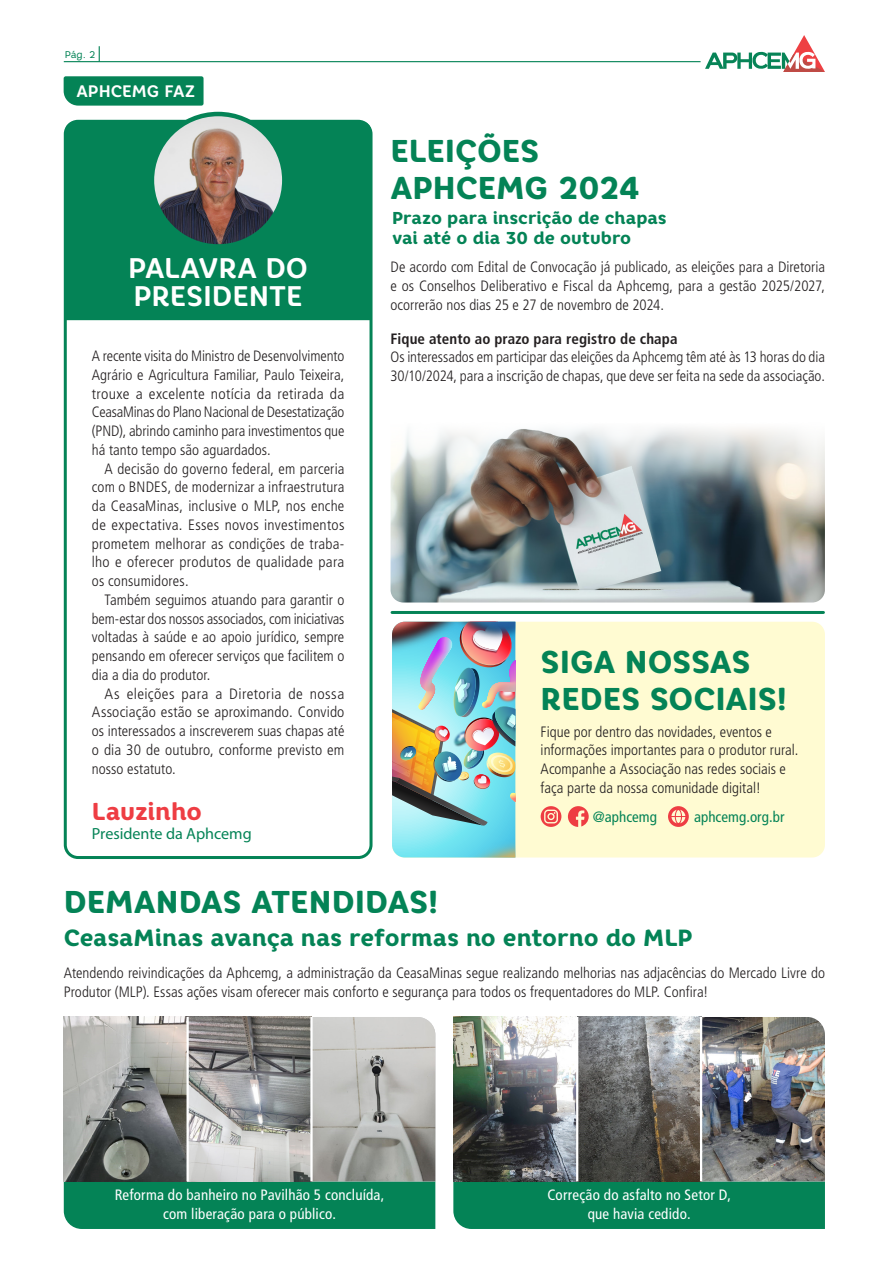
<style>
.page{position:relative;width:893px;height:1263px;background:#fff}
.page>*{position:absolute;margin:0;border:0;box-sizing:border-box;transform-origin:0 0}
.titulos{font:800 31.5px/37px "Core Rhino 75";letter-spacing:-.005em;color:#048356}
.titulos_menores_-_retrospectiva{font:700 28.35px/28.5px "Core Rhino 65";letter-spacing:-.01em;color:#fff}
.titulos-2{font:800 24.15px "Core Rhino 75";color:#ee3d43}
.titulos-3{font:800 23.4px "Core Rhino 75";color:#048356}
.titulos-4{font:800 17.25px/20.2px "Core Rhino 75";color:#048356}
.versais{font:700 16.65px "Core Rhino 65";color:#fff}
.textos{font:16.2px "Myriad Pro";letter-spacing:-.005em;color:#048356}
.Texto{font:300 condensed 15px/18.8px "Frutiger LT Std";color:#231f20;text-align:justify}
.Texto-2{font:300 condensed 15px/18.8px "Frutiger LT Std";color:#231f20;text-align:justify;scale:1.05 1}
.Texto-3{font:condensed 15px/18.8px "Frutiger LT Std";letter-spacing:.015em;color:#fff;text-align:center}
.Texto-4{font:700 condensed 15px "Frutiger LT Std";letter-spacing:.01em;color:#231f20}
.Texto-5{font:condensed 15px "Frutiger LT Std";letter-spacing:.005em;color:#048356}
.dados_edicao{font:9.75px "Core Rhino 45";color:#048356}
</style>
<div class="page">
<img style="left:391px;top:428px;width:434px;height:174px">
<div style="left:392px;top:622px;width:433px;height:235px;background:#fffbd2;border-radius:13px"></div>
<svg style="left:64px;top:76px;width:140px;height:30px;background:#0d875c"></svg>
<div style="left:64px;top:120px;width:309px;height:739px;border:3px solid #048356;border-radius:13px"></div>
<div style="left:65px;top:121px;width:306px;height:199px;background:#048356"></div>
<img style="left:152px;top:114px;width:132px;height:132px;border-radius:66px">
<div style="left:150px;top:112px;width:137px;height:137px;border:4px solid #048356;border-radius:50%"></div>
<svg style="left:64px;top:1017px;width:371px;height:212px;background:#7d9a8e"></svg>
<img style="left:453px;top:1017px;width:372px;height:212px">
<hr style="left:392px;top:611px;width:431px;height:3px;background:#048356">
<svg style="left:541px;top:806px;width:20px;height:21px"></svg>
<svg style="left:568px;top:806px;width:21px;height:21px"></svg>
<svg style="left:668px;top:806px;width:21px;height:21px"></svg>
<img style="left:392px;top:622px;width:124px;height:235px">
<img style="left:392px;top:777px;width:97px;height:80px">
<img style="left:489px;top:750px;width:26px;height:107px">
<img style="left:392px;top:622px;width:123px;height:128px">
<hr style="left:187px;top:1017px;width:2px;height:164px;background:#fff">
<hr style="left:576px;top:1017px;width:2px;height:164px;background:#fff">
<hr style="left:310px;top:1017px;width:3px;height:164px;background:#fff">
<hr style="left:700px;top:1017px;width:2px;height:164px;background:#fff">
<hr style="left:64px;top:61px;width:637px;height:1px;background:#048356">
<svg style="left:99px;top:46px;width:1px;height:15px"></svg>
<svg style="left:705px;top:35px;width:120px;height:37px"></svg>
<p class="dados_edicao" style="left:65px;top:48px;width:32px">Pág. 2</p>
<p class="versais" style="left:76px;top:80px;width:120px">APHCEMG FAZ</p>
<p class="titulos_menores_-_retrospectiva" style="left:128px;top:253px;width:181px">PALAVRA DO<br>PRESIDENTE</p>
<p class="Texto" style="left:92px;top:347px;width:254px">A recente visita do Ministro de Desenvolvimento Agrário e Agricultura Familiar, Paulo Teixeira, trouxe a excelente notícia da retirada da CeasaMinas do Plano Nacional de Desestatização (PND), abrindo caminho para investimentos que há tanto tempo são aguardados.</p>
<p class="Texto" style="left:92px;top:459px;width:254px;text-indent:13px">A decisão do governo federal, em parceria com o BNDES, de modernizar a infraestrutura da CeasaMinas, inclusive o MLP, nos enche de expectativa. Esses novos investimentos prometem melhorar as condições de traba&shy;lho e oferecer produtos de qualidade para os consumidores.</p>
<p class="Texto" style="left:92px;top:590px;width:254px;text-indent:13px">Também seguimos atuando para garantir o bem-estar dos nossos associados, com iniciativas voltadas à saúde e ao apoio jurídico, sempre pensando em oferecer serviços que facilitem o dia a dia do produtor.</p>
<p class="Texto-2" style="left:92px;top:684px;width:242px;text-indent:13px">As eleições para a Diretoria de nossa Associação estão se aproximando. Convido os interessados a inscreverem suas chapas até o dia 30 de outubro, conforme previsto em nosso estatuto.</p>
<p class="titulos-2" style="left:92px;top:795px;width:112px">Lauzinho</p>
<p class="textos" style="left:92px;top:824px;width:161px">Presidente da Aphcemg</p>
<p class="titulos" style="left:391px;top:132px;width:251px">ELEIÇÕES<br>APHCEMG 2024</p>
<p class="titulos-4" style="left:392px;top:207px;width:276px">Prazo para inscrição de chapas vai até o dia 30 de outubro</p>
<p class="Texto" style="left:391px;top:258px;width:436px">De acordo com Edital de Convocação já publicado, as eleições para a Diretoria e os Conselhos Deliberativo e Fiscal da Aphcemg, para a gestão 2025/2027, ocorrerão nos dias 25 e 27 de novembro de 2024.</p>
<p class="Texto-4" style="left:391px;top:330px;width:289px">Fique atento ao prazo para registro de chapa</p>
<p class="Texto" style="left:391px;top:348px;width:436px">Os interessados em participar das eleições da Aphcemg têm até às 13 horas do dia<br>30/10/2024, para a inscrição de chapas, que deve ser feita na sede da associação.</p>
<p class="titulos" style="left:541px;top:643px;width:248px">SIGA NOSSAS<br>REDES SOCIAIS!</p>
<p class="Texto" style="left:541px;top:722px;width:259px;text-align:left">Fique por dentro das novidades, eventos e informações importantes para o produtor rural.<br>Acompanhe a Associação nas redes sociais e faça parte da nossa comunidade digital!</p>
<p class="Texto-5" style="left:593px;top:808px;width:66px">@aphcemg</p>
<p class="Texto-5" style="left:694px;top:808px;width:92px">aphcemg.org.br</p>
<p class="titulos" style="left:64px;top:882px;width:376px">DEMANDAS ATENDIDAS!</p>
<p class="titulos-3" style="left:64px;top:922px;width:630px">CeasaMinas avança nas reformas no entorno do MLP</p>
<p class="Texto" style="left:64px;top:963px;width:763px">Atendendo reivindicações da Aphcemg, a administração da CeasaMinas segue realizando melhorias nas adjacências do Mercado Livre do<br>Produtor (MLP). Essas ações visam oferecer mais conforto e segurança para todos os frequentadores do MLP. Confira!</p>
<p class="Texto-3" style="left:115px;top:1186px;width:271px">Reforma do banheiro no Pavilhão 5 concluída, com liberação para o público.</p>
<p class="Texto-3" style="left:547px;top:1186px;width:185px">Correção do asfalto no Setor D, que havia cedido.</p>
</div>
